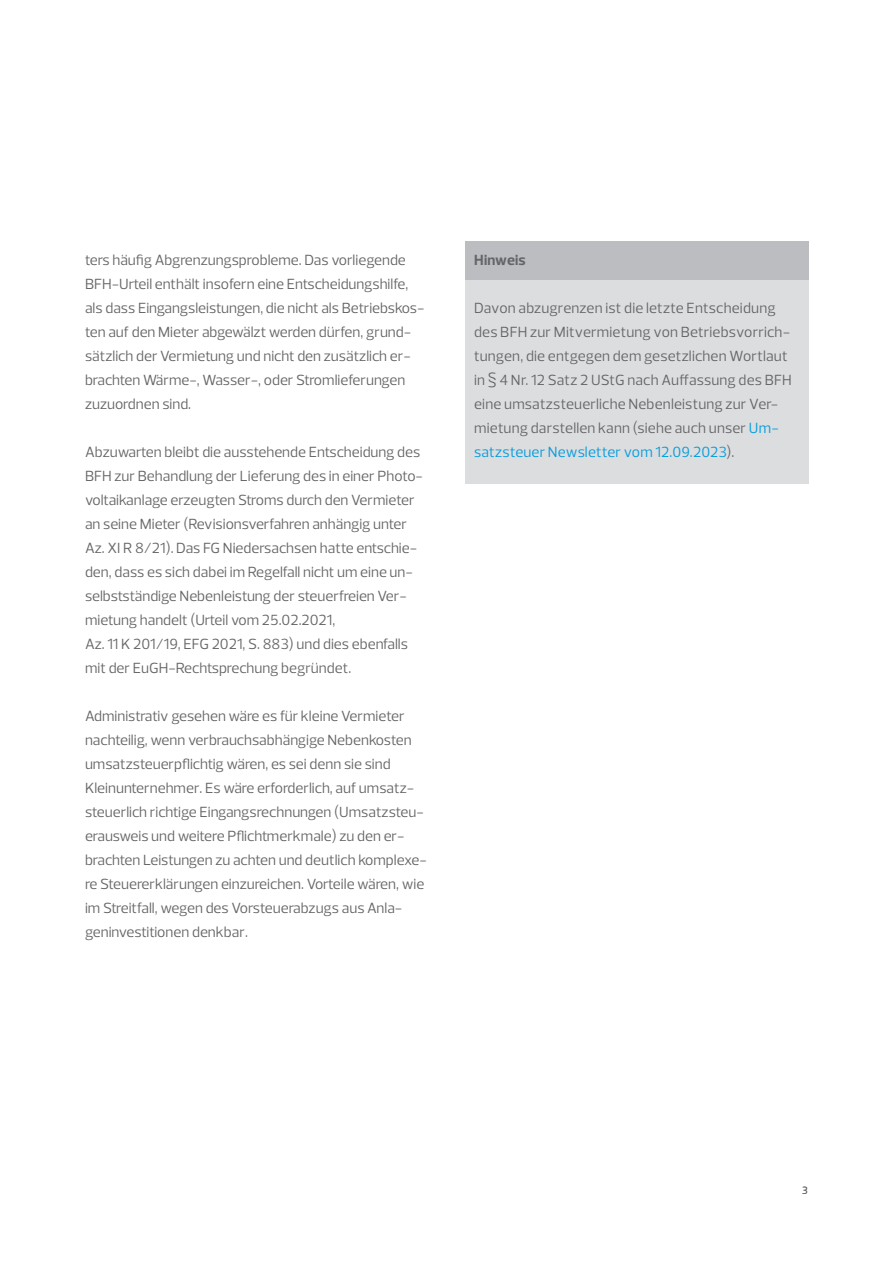
<style>
.page{position:relative;width:893px;height:1263px;background:#fff}
.page>*{position:absolute;margin:0;border:0;box-sizing:border-box;transform-origin:0 0}
.t1{font:15px/24px "Prelo";color:#656568}
.t2{font:700 15px "Prelo";letter-spacing:.015em;color:#656568}
.t3{font:300 10.5px "Frutiger LT Com";color:#656568}
.s1{color:#009cde}
</style>
<div class="page">
<div style="left:466px;top:244px;width:343px;height:239px;background:#dcdddf"></div>
<div style="left:466px;top:241px;width:343px;height:38px;background:#bcbdc0"></div>
<p class="t1" style="left:85px;top:248px;width:341px">ters häufig Abgrenzungsprobleme. Das vorliegende BFH-Urteil enthält insofern eine Entscheidungshilfe, als dass Eingangsleistungen, die nicht als Betriebskos&shy;ten auf den Mieter abgewälzt werden dürfen, grund&shy;sätzlich der Vermietung und nicht den zusätzlich er&shy;brachten Wärme-, Wasser-, oder Stromlieferungen zuzuordnen sind.</p>
<p class="t1" style="left:85px;top:440px;width:340px">Abzuwarten bleibt die ausstehende Entscheidung des BFH zur Behandlung der Lieferung des in einer Photo&shy;voltaikanlage erzeugten Stroms durch den Vermieter an seine Mieter (Revisionsverfahren anhängig unter Az. XI R 8/21). Das FG Niedersachsen hatte entschie&shy;den, dass es sich dabei im Regelfall nicht um eine un&shy;selbstständige Nebenleistung der steuerfreien Ver&shy;mietung handelt (Urteil vom 25.02.2021,<br>Az. 11 K 201/19, EFG 2021, S. 883) und dies ebenfalls mit der EuGH-Rechtsprechung begründet.</p>
<p class="t1" style="left:85px;top:704px;width:343px">Administrativ gesehen wäre es für kleine Vermieter nachteilig, wenn verbrauchsabhängige Nebenkosten umsatzsteuerpflichtig wären, es sei denn sie sind Kleinunternehmer. Es wäre erforderlich, auf umsatz&shy;steuerlich richtige Eingangsrechnungen (Umsatzsteu&shy;erausweis und weitere Pflichtmerkmale) zu den er&shy;brachten Leistungen zu achten und deutlich komplexe&shy;re Steuererklärungen einzureichen. Vorteile wären, wie im Streitfall, wegen des Vorsteuerabzugs aus Anla&shy;geninvestitionen denkbar.</p>
<p class="t2" style="left:474px;top:251px;width:53px">Hinweis</p>
<p class="t1" style="left:474px;top:296px;width:319px">Davon abzugrenzen ist die letzte Entscheidung des BFH zur Mitvermietung von Betriebsvorrich&shy;tungen, die entgegen dem gesetzlichen Wortlaut in § 4 Nr. 12 Satz 2 UStG nach Auffassung des BFH eine umsatzsteuerliche Nebenleistung zur Ver&shy;mietung darstellen kann (siehe auch unser <span class="s1">Um&shy;satzsteuer Newsletter vom 12.09.2023</span>).</p>
<p class="t3" style="left:802px;top:1184px;width:7px">3</p>
</div>
